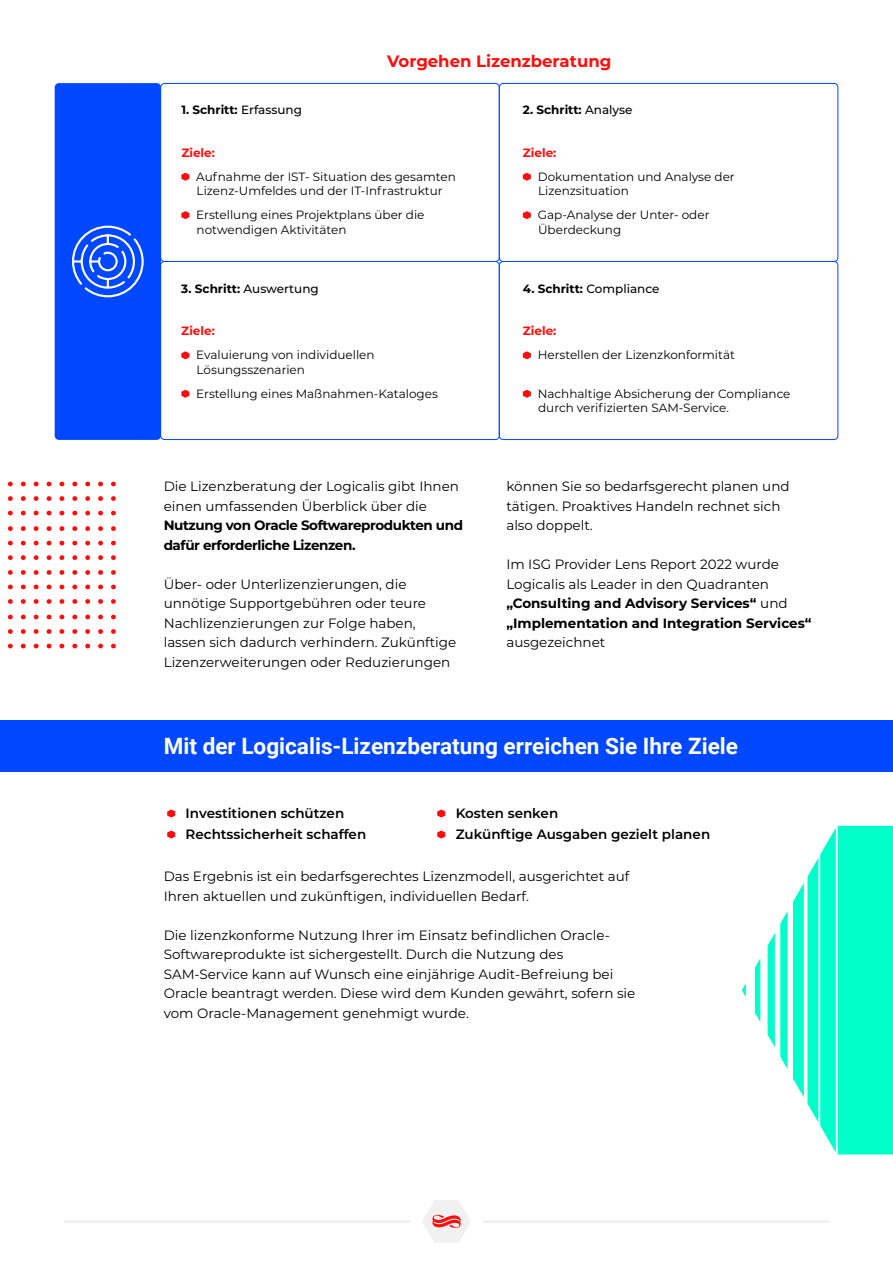
<style>
.page{position:relative;width:893px;height:1263px;background:#fff}
.page>*{position:absolute;margin:0;border:0;box-sizing:border-box;transform-origin:0 0}
.t1{font:700 22.5px "Roboto";color:#fff}
.t2{font:700 16.5px "Montserrat";color:#ff0c0c}
.t3{font:13.5px/19.5px "Montserrat";color:#000}
.t4{font:700 13.5px/19.5px "Montserrat";letter-spacing:-.015em;color:#000}
.t5{font:600 13.5px "Montserrat";color:#000}
.t6{font:12px/14.4px "Montserrat";color:#000}
.t7{font:700 12px "Montserrat";color:#000}
.t8{font:700 12px "Montserrat";color:#ff0c0c}
.s1{font-weight:500}
.s2{font-weight:400}
</style>
<div class="page">
<hr style="left:483px;top:1220px;width:346px;height:3px;background:#f1f1f1">
<hr style="left:64px;top:1220px;width:346px;height:3px;background:#f1f1f1">
<svg style="left:422px;top:1200px;width:49px;height:43px"></svg>
<div style="left:0;top:721px;width:893px;height:51px;background:#0048ff"></div>
<div style="left:160px;top:83px;width:340px;height:179px;border:1px solid #0048ff;border-radius:4px"></div>
<div style="left:160px;top:261px;width:340px;height:179px;border:1px solid #0048ff;border-radius:4px"></div>
<div style="left:499px;top:83px;width:339px;height:179px;border:1px solid #0048ff;border-radius:4px"></div>
<div style="left:499px;top:261px;width:339px;height:179px;border:1px solid #0048ff;border-radius:4px"></div>
<div style="left:55px;top:83px;width:106px;height:357px;background:#0048ff;border-radius:4px"></div>
<svg style="left:72px;top:225px;width:72px;height:73px"></svg>
<svg style="left:181px;top:173px;width:8px;height:8px"></svg>
<svg style="left:181px;top:211px;width:8px;height:8px"></svg>
<svg style="left:523px;top:173px;width:8px;height:8px"></svg>
<svg style="left:523px;top:211px;width:8px;height:8px"></svg>
<svg style="left:181px;top:351px;width:8px;height:8px"></svg>
<svg style="left:181px;top:390px;width:8px;height:8px"></svg>
<svg style="left:523px;top:351px;width:8px;height:8px"></svg>
<svg style="left:523px;top:390px;width:8px;height:8px"></svg>
<svg style="left:8px;top:541px;width:95px;height:4px"></svg>
<svg style="left:7px;top:526px;width:96px;height:5px"></svg>
<svg style="left:7px;top:555px;width:96px;height:5px"></svg>
<svg style="left:7px;top:496px;width:96px;height:5px"></svg>
<svg style="left:8px;top:482px;width:95px;height:4px"></svg>
<svg style="left:8px;top:511px;width:95px;height:4px"></svg>
<svg style="left:7px;top:629px;width:96px;height:5px"></svg>
<svg style="left:8px;top:614px;width:95px;height:5px"></svg>
<svg style="left:8px;top:644px;width:95px;height:4px"></svg>
<svg style="left:8px;top:584px;width:95px;height:5px"></svg>
<svg style="left:7px;top:570px;width:96px;height:5px"></svg>
<svg style="left:7px;top:599px;width:96px;height:5px"></svg>
<svg style="left:167px;top:809px;width:8px;height:8px"></svg>
<svg style="left:437px;top:809px;width:8px;height:8px"></svg>
<svg style="left:167px;top:830px;width:8px;height:8px"></svg>
<svg style="left:437px;top:830px;width:8px;height:8px"></svg>
<svg style="left:742px;top:826px;width:151px;height:328px;fill:#00ffcb"></svg>
<p class="t2" style="left:387px;top:49px;width:226px">Vorgehen Lizenzberatung</p>
<p class="t7" style="left:181px;top:101px;width:122px">1. Schritt: <span class="s1">Erfassung</span></p>
<p class="t7" style="left:523px;top:101px;width:111px">2. Schritt: <span class="s1">Analyse</span></p>
<p class="t8" style="left:181px;top:144px;width:35px">Ziele:</p>
<p class="t6" style="left:196px;top:169px;width:261px">Aufnahme der IST- Situation des gesamten<br>Lizenz-Umfeldes und der IT-Infrastruktur</p>
<p class="t6" style="left:196px;top:207px;width:230px">Erstellung eines Projektplans über die notwendigen Aktivitäten</p>
<p class="t8" style="left:523px;top:144px;width:35px">Ziele:</p>
<p class="t6" style="left:538px;top:169px;width:199px">Dokumentation und Analyse der<br>Lizenzsituation</p>
<p class="t6" style="left:538px;top:207px;width:173px">Gap-Analyse der Unter- oder<br>Überdeckung</p>
<p class="t7" style="left:181px;top:280px;width:139px">3. Schritt: <span class="s1">Auswertung</span></p>
<p class="t7" style="left:523px;top:280px;width:138px">4. Schritt: <span class="s1">Compliance</span></p>
<p class="t8" style="left:181px;top:322px;width:35px">Ziele:</p>
<p class="t6" style="left:196px;top:347px;width:180px">Evaluierung von individuellen<br>Lösungsszenarien</p>
<p class="t6" style="left:196px;top:386px;width:243px">Erstellung eines Maßnahmen-Kataloges</p>
<p class="t8" style="left:523px;top:322px;width:35px">Ziele:</p>
<p class="t6" style="left:538px;top:347px;width:199px">Herstellen der Lizenzkonformität</p>
<p class="t6" style="left:538px;top:386px;width:254px">Nachhaltige Absicherung der Compliance durch verifizierten SAM-Service.</p>
<p class="t3" style="left:164px;top:476px;width:297px">Die Lizenzberatung der Logicalis gibt Ihnen einen umfassenden Überblick über die</p>
<p class="t4" style="left:164px;top:515px;width:301px">Nutzung von Oracle Softwareprodukten und dafür erforderliche Lizenzen.</p>
<p class="t3" style="left:164px;top:574px;width:294px">Über- oder Unterlizenzierungen, die unnötige Supportgebühren oder teure Nachlizenzierungen zur Folge haben, lassen sich dadurch verhindern. Zukünftige Lizenzerweiterungen oder Reduzierungen</p>
<p class="t3" style="left:506px;top:476px;width:285px">können Sie so bedarfsgerecht planen und tätigen. Proaktives Handeln rechnet sich also doppelt.</p>
<p class="t4" style="left:506px;top:554px;width:307px"><span class="s2">Im ISG Provider Lens Report 2022 wurde Logicalis als Leader in den Quadranten </span>„Consulting and Advisory Services“ <span class="s2">und </span>„Implementation and Integration Services“</p>
<p class="t3" style="left:506px;top:632px;width:100px">ausgezeichnet</p>
<h1 class="t1" style="left:164px;top:731px;width:576px">Mit der Logicalis-Lizenzberatung erreichen Sie Ihre Ziele</h1>
<p class="t5" style="left:186px;top:803px;width:160px">Investitionen schützen</p>
<p class="t5" style="left:456px;top:803px;width:104px">Kosten senken</p>
<p class="t5" style="left:186px;top:824px;width:182px">Rechtssicherheit schaffen</p>
<p class="t5" style="left:456px;top:824px;width:256px">Zukünftige Ausgaben gezielt planen</p>
<p class="t3" style="left:164px;top:866px;width:467px">Das Ergebnis ist ein bedarfsgerechtes Lizenzmodell, ausgerichtet auf<br>Ihren aktuellen und zukünftigen, individuellen Bedarf.</p>
<p class="t3" style="left:164px;top:925px;width:473px">Die lizenzkonforme Nutzung Ihrer im Einsatz befindlichen Oracle-Softwareprodukte ist sichergestellt. Durch die Nutzung des SAM-Service kann auf Wunsch eine einjährige Audit-Befreiung bei Oracle beantragt werden. Diese wird dem Kunden gewährt, sofern sie vom Oracle-Management genehmigt wurde.</p>
</div>
